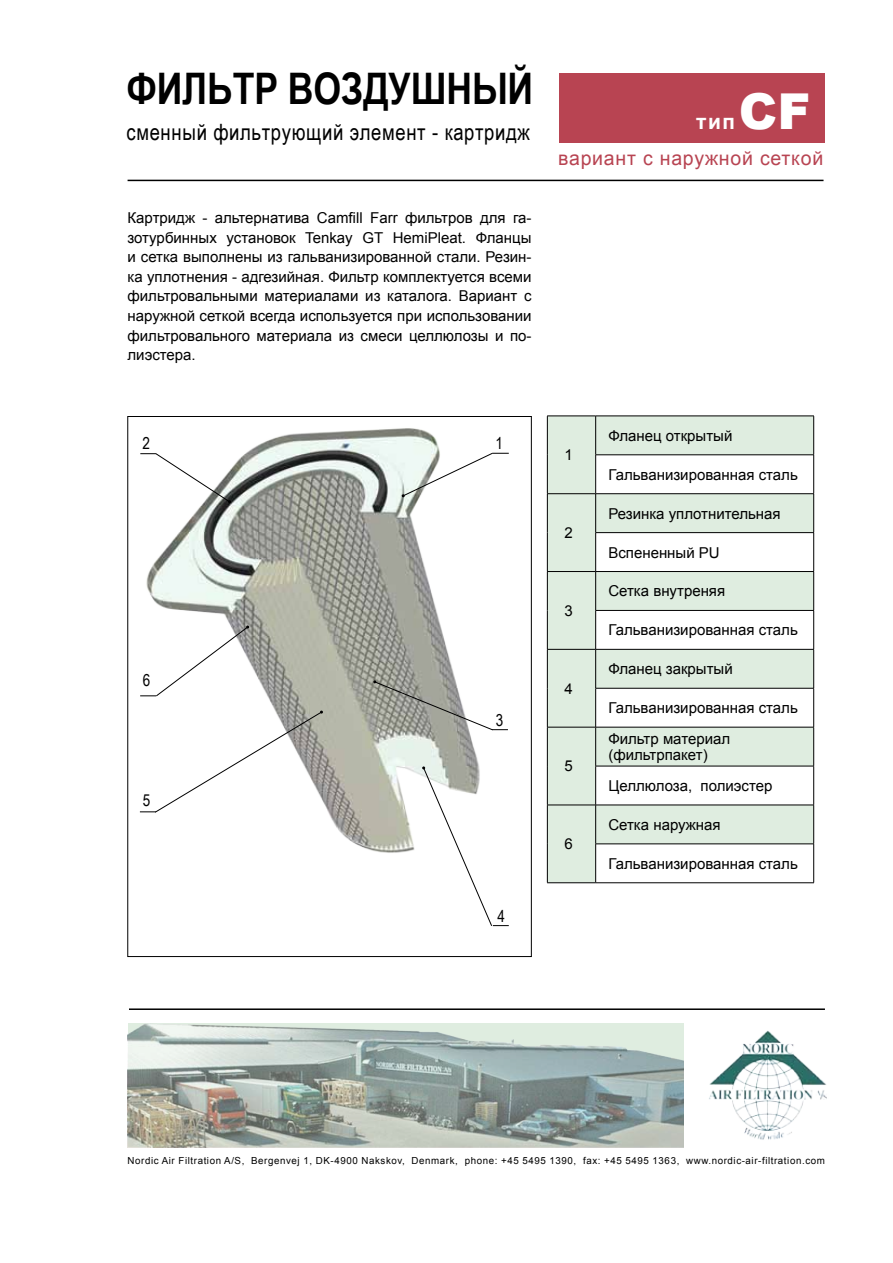
<style>
.page{position:relative;width:893px;height:1263px;background:#fff}
.page>*{position:absolute;margin:0;border:0;box-sizing:border-box;transform-origin:0 0}
.t1{font:900 49.5px "Arial";color:#fff}
.t2{font:700 43.5px "Arial Narrow";letter-spacing:-.005em;color:#000}
.t3{font:22.5px "Arial Narrow";letter-spacing:.03em;color:#000}
.t4{font:700 21px "Arial";color:#fff}
.t5{font:19.5px "Arial";letter-spacing:.04em;color:#b84452}
.t6{font:16.5px "Arial Narrow";color:#000}
.t7{font:15px/19.5px "Arial";color:#000}
.t8{font:9.75px "Arial";letter-spacing:.06em;color:#000}
</style>
<div class="page">
<div style="left:559px;top:73px;width:266px;height:69px;background:#b84452"></div>
<img style="left:709px;top:1030px;width:118px;height:110px">
<img style="left:139px;top:428px;width:340px;height:425px">
<svg style="left:548px;top:417px;width:265px;height:465px;fill:#dfede0"></svg>
<div style="left:596px;top:455px;width:218px;height:39px;background:#fff"></div>
<hr style="left:547px;top:416px;width:49px;height:1px;background:#000">
<hr style="left:547px;top:416px;width:1px;height:39px;background:#000">
<hr style="left:547px;top:455px;width:1px;height:38px;background:#000">
<hr style="left:596px;top:416px;width:218px;height:1px;background:#000">
<hr style="left:595px;top:416px;width:1px;height:39px;background:#000">
<hr style="left:813px;top:416px;width:1px;height:39px;background:#000">
<hr style="left:595px;top:455px;width:219px;height:1px;background:#000">
<hr style="left:595px;top:455px;width:1px;height:38px;background:#000">
<hr style="left:813px;top:455px;width:1px;height:38px;background:#000">
<hr style="left:547px;top:493px;width:49px;height:1px;background:#000">
<hr style="left:547px;top:494px;width:1px;height:39px;background:#000">
<hr style="left:547px;top:533px;width:1px;height:38px;background:#000">
<hr style="left:596px;top:493px;width:218px;height:1px;background:#000">
<hr style="left:595px;top:494px;width:1px;height:38px;background:#000">
<hr style="left:813px;top:494px;width:1px;height:38px;background:#000">
<hr style="left:595px;top:532px;width:219px;height:1px;background:#000">
<hr style="left:595px;top:533px;width:1px;height:38px;background:#000">
<hr style="left:813px;top:533px;width:1px;height:38px;background:#000">
<hr style="left:547px;top:571px;width:49px;height:1px;background:#000">
<hr style="left:547px;top:572px;width:1px;height:38px;background:#000">
<hr style="left:547px;top:610px;width:1px;height:39px;background:#000">
<hr style="left:596px;top:571px;width:218px;height:1px;background:#000">
<hr style="left:595px;top:572px;width:1px;height:38px;background:#000">
<hr style="left:813px;top:572px;width:1px;height:38px;background:#000">
<hr style="left:595px;top:610px;width:219px;height:1px;background:#000">
<hr style="left:595px;top:611px;width:1px;height:38px;background:#000">
<hr style="left:813px;top:611px;width:1px;height:38px;background:#000">
<hr style="left:547px;top:649px;width:49px;height:1px;background:#000">
<hr style="left:547px;top:649px;width:1px;height:39px;background:#000">
<hr style="left:547px;top:688px;width:1px;height:39px;background:#000">
<hr style="left:596px;top:649px;width:218px;height:1px;background:#000">
<hr style="left:595px;top:649px;width:1px;height:39px;background:#000">
<hr style="left:813px;top:649px;width:1px;height:39px;background:#000">
<hr style="left:595px;top:688px;width:219px;height:1px;background:#000">
<hr style="left:595px;top:688px;width:1px;height:39px;background:#000">
<hr style="left:813px;top:688px;width:1px;height:39px;background:#000">
<hr style="left:547px;top:727px;width:49px;height:1px;background:#000">
<hr style="left:547px;top:727px;width:1px;height:39px;background:#000">
<hr style="left:547px;top:766px;width:1px;height:39px;background:#000">
<hr style="left:596px;top:727px;width:218px;height:1px;background:#000">
<hr style="left:595px;top:727px;width:1px;height:39px;background:#000">
<hr style="left:813px;top:727px;width:1px;height:39px;background:#000">
<hr style="left:595px;top:766px;width:219px;height:1px;background:#000">
<hr style="left:595px;top:766px;width:1px;height:39px;background:#000">
<hr style="left:813px;top:766px;width:1px;height:39px;background:#000">
<hr style="left:547px;top:805px;width:1px;height:39px;background:#000">
<hr style="left:547px;top:844px;width:1px;height:38px;background:#000">
<hr style="left:595px;top:805px;width:1px;height:39px;background:#000">
<hr style="left:813px;top:805px;width:1px;height:39px;background:#000">
<hr style="left:595px;top:844px;width:1px;height:38px;background:#000">
<hr style="left:813px;top:844px;width:1px;height:38px;background:#000">
<hr style="left:547px;top:805px;width:49px;height:1px;background:#000">
<hr style="left:547px;top:882px;width:49px;height:1px;background:#000">
<hr style="left:596px;top:805px;width:218px;height:1px;background:#000">
<hr style="left:595px;top:844px;width:219px;height:1px;background:#000">
<hr style="left:596px;top:882px;width:218px;height:1px;background:#000">
<hr style="left:128px;top:180px;width:695px;height:1px;background:#000">
<hr style="left:129px;top:1008px;width:696px;height:2px;background:#000">
<img style="left:128px;top:1024px;width:556px;height:124px">
<svg style="left:373px;top:680px;width:135px;height:51px"></svg>
<svg style="left:401px;top:452px;width:108px;height:45px"></svg>
<svg style="left:140px;top:453px;width:91px;height:50px"></svg>
<svg style="left:140px;top:711px;width:183px;height:102px"></svg>
<svg style="left:422px;top:766px;width:87px;height:161px"></svg>
<svg style="left:140px;top:625px;width:109px;height:72px"></svg>
<h2 class="t2" style="left:126px;top:56px;width:408px">ФИЛЬТР ВОЗДУШНЫЙ</h2>
<h3 class="t3" style="left:126px;top:116px;width:405px">сменный фильтрующий элемент - картридж</h3>
<p class="t7" style="left:128px;top:209px;width:405px;text-align:justify">Картридж - альтернатива Camfill Farr фильтров для га&shy;зотурбинных установок Tenkay GT HemiPleat. Фланцы и сетка выполнены из гальванизированной стали. Резин&shy;ка уплотнения - адгезийная. Фильтр комплектуется всеми фильтровальными материалами из каталога. Вариант с наружной сеткой всегда используется при использовании фильтровального материала из смеси целлюлозы и по&shy;лиэстера.</p>
<p class="t6" style="left:143px;top:431px;width:9px">2</p>
<p class="t6" style="left:496px;top:431px;width:9px">1</p>
<p class="t6" style="left:143px;top:668px;width:9px">6</p>
<p class="t6" style="left:143px;top:788px;width:9px">5</p>
<p class="t6" style="left:496px;top:708px;width:9px">3</p>
<p class="t6" style="left:497px;top:903px;width:9px">4</p>
<h1 class="t1" style="left:739px;top:75px;width:73px">CF</h1>
<h3 class="t4" style="left:696px;top:108px;width:40px">тип</h3>
<h3 class="t5" style="left:558px;top:146px;width:267px">вариант с наружной сеткой</h3>
<p class="t7" style="left:564px;top:445px;width:10px">1</p>
<p class="t7" style="left:564px;top:523px;width:10px">2</p>
<p class="t7" style="left:564px;top:601px;width:10px">3</p>
<p class="t7" style="left:564px;top:679px;width:10px">4</p>
<p class="t7" style="left:564px;top:757px;width:10px">5</p>
<p class="t7" style="left:564px;top:834px;width:10px">6</p>
<p class="t7" style="left:608px;top:426px;width:126px">Фланец открытый</p>
<p class="t7" style="left:608px;top:465px;width:191px">Гальванизированная сталь</p>
<p class="t7" style="left:608px;top:504px;width:174px">Резинка уплотнительная</p>
<p class="t7" style="left:608px;top:543px;width:113px">Вспененный PU</p>
<p class="t7" style="left:608px;top:581px;width:118px">Сетка внутреняя</p>
<p class="t7" style="left:608px;top:620px;width:191px">Гальванизированная сталь</p>
<p class="t7" style="left:608px;top:659px;width:126px">Фланец закрытый</p>
<p class="t7" style="left:608px;top:698px;width:191px">Гальванизированная сталь</p>
<p class="t7" style="left:608px;top:730px;width:123px;line-height:16.5px">Фильтр материал (фильтрпакет)</p>
<p class="t7" style="left:608px;top:776px;width:165px">Целлюлоза, полиэстер</p>
<p class="t7" style="left:608px;top:815px;width:114px">Сетка наружная</p>
<p class="t7" style="left:608px;top:854px;width:191px">Гальванизированная сталь</p>
<p class="t8" style="left:128px;top:1154px;width:699px">Nordic Air Filtration A/S, Bergenvej 1, DK-4900 Nakskov, Denmark, phone: +45 5495 1390, fax: +45 5495 1363, www.nordic-air-filtration.com</p>
</div>
